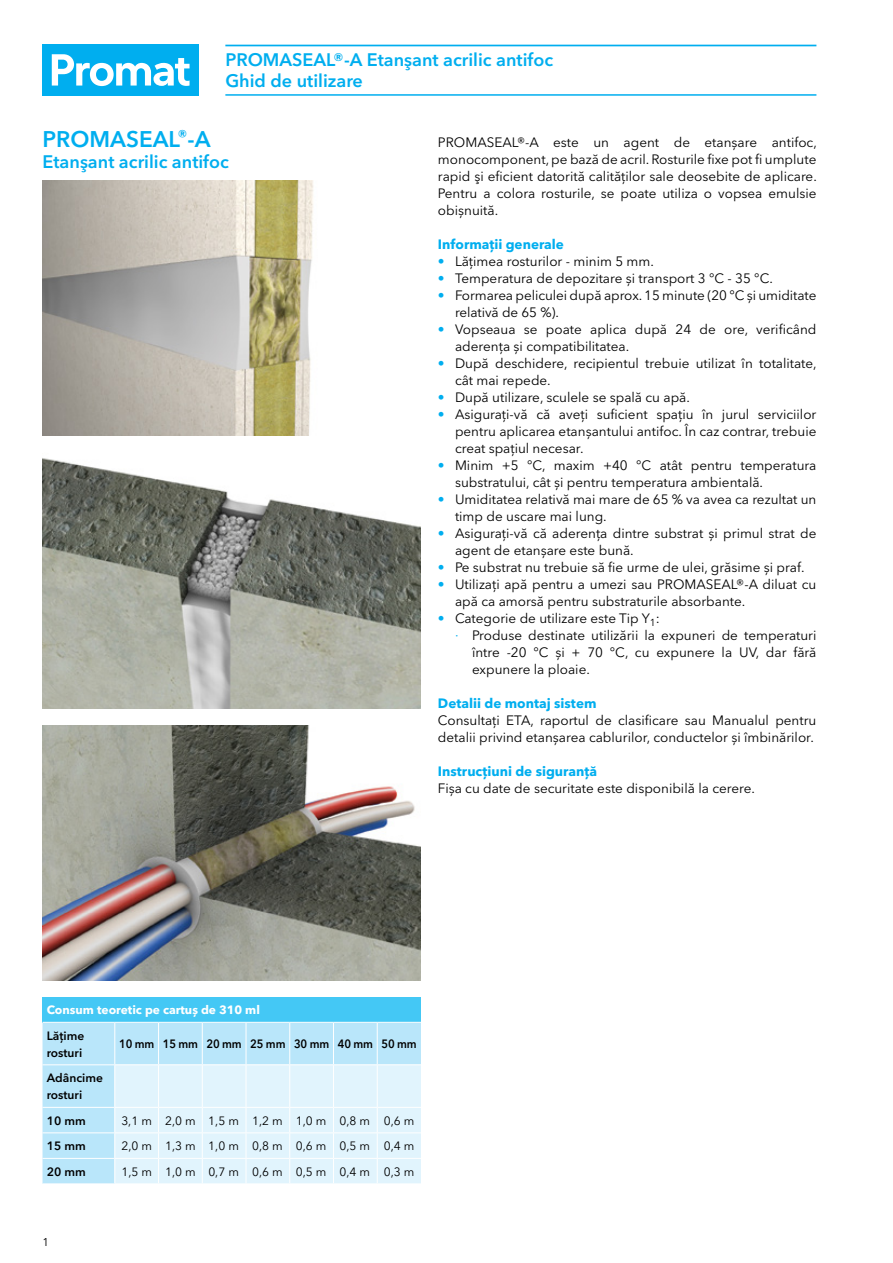
<style>
.page{position:relative;width:893px;height:1263px;background:#fff}
.page>*{position:absolute;margin:0;border:0;box-sizing:border-box;transform-origin:0 0}
.t1{font:600 22.5px "Avenir Next W1 G";color:#00aeef}
.t2{font:600 18px/21.3px "Avenir Next W1 G";color:#00aeef}
.t3{font:13.5px/17px "Avenir Next W1 G";color:#000}
.t4{font:700 13.5px "Avenir Next W1 G";color:#00aeef}
.t5{font:12px "Avenir Next W1 G";color:#000}
.t6{font:600 12px/17px "Avenir Next W1 G";color:#000}
.t7{font:700 12px "Avenir Next W1 G";color:#fff}
.t8{font:600 12px "Avenir Next W1 G";color:#000;scale:.92 1}
.t9{font:11.25px "Avenir Next W1 G";color:#000}
.s1{color:#00aeef}
</style>
<div class="page">
<div style="left:43px;top:45px;width:156px;height:51px;background:#00aeef"></div>
<svg style="left:52px;top:54px;width:138px;height:32px"></svg>
<img style="left:43px;top:181px;width:271px;height:255px">
<img style="left:43px;top:458px;width:378px;height:250px">
<img style="left:43px;top:725px;width:378px;height:255px">
<hr style="left:225px;top:45px;width:591px;height:1px;background:#00aeef">
<hr style="left:225px;top:94px;width:591px;height:2px;background:#00aeef">
<div style="left:43px;top:997px;width:378px;height:25px;background:#44c8f5"></div>
<div style="left:43px;top:1023px;width:378px;height:160px;background:#b9e6fa"></div>
<hr style="left:114px;top:1023px;width:1px;height:41px;background:#fff">
<hr style="left:158px;top:1023px;width:1px;height:41px;background:#fff">
<hr style="left:202px;top:1023px;width:1px;height:41px;background:#fff">
<hr style="left:246px;top:1023px;width:1px;height:41px;background:#fff">
<hr style="left:289px;top:1023px;width:1px;height:41px;background:#fff">
<hr style="left:333px;top:1023px;width:1px;height:41px;background:#fff">
<hr style="left:377px;top:1023px;width:1px;height:41px;background:#fff">
<hr style="left:43px;top:1064px;width:72px;height:1px;background:#fff">
<hr style="left:115px;top:1064px;width:44px;height:1px;background:#fff">
<hr style="left:159px;top:1064px;width:43px;height:1px;background:#fff">
<hr style="left:202px;top:1064px;width:44px;height:1px;background:#fff">
<hr style="left:246px;top:1064px;width:44px;height:1px;background:#fff">
<hr style="left:290px;top:1064px;width:43px;height:1px;background:#fff">
<hr style="left:333px;top:1064px;width:44px;height:1px;background:#fff">
<hr style="left:377px;top:1064px;width:44px;height:1px;background:#fff">
<hr style="left:43px;top:1107px;width:72px;height:1px;background:#fff">
<hr style="left:43px;top:1132px;width:72px;height:1px;background:#fff">
<hr style="left:43px;top:1158px;width:72px;height:1px;background:#fff">
<svg style="left:114px;top:1065px;width:307px;height:118px;background:#e2f4fd"></svg>
<h2 class="t2" style="left:225px;top:49px;width:329px">PROMASEAL®-A Etanşant acrilic antifoc<br>Ghid de utilizare</h2>
<h1 class="t1" style="left:43px;top:125px;width:170px">PROMASEAL<sup>®</sup>-A</h1>
<h2 class="t2" style="left:43px;top:151px;width:188px">Etanşant acrilic antifoc</h2>
<p class="t3" style="left:438px;top:134px;width:380px;text-align:justify">PROMASEAL®-A este un agent de etanșare antifoc, monocomponent, pe bază de acril. Rosturile fixe pot fi umplute rapid şi eficient datorită calităţilor sale deosebite de aplicare.<br>Pentru a colora rosturile, se poate utiliza o vopsea emulsie obișnuită.</p>
<p class="t4" style="left:438px;top:236px;width:127px">Informații generale</p>
<p class="t3" style="left:438px;top:253px;width:217px"><span class="s1">•</span> Lățimea rosturilor - minim 5 mm.</p>
<p class="t3" style="left:438px;top:270px;width:336px"><span class="s1">•</span> Temperatura de depozitare și transport 3 °C - 35 °C.</p>
<p class="t3" style="left:455px;top:287px;width:363px;text-indent:-17px"><span class="s1">•</span> Formarea peliculei după aprox. 15 minute (20 °C și umiditate relativă de 65 %).</p>
<p class="t3" style="left:455px;top:321px;width:363px;text-indent:-17px"><span class="s1">•</span> Vopseaua se poate aplica după 24 de ore, verificând aderența și compatibilitatea.</p>
<p class="t3" style="left:455px;top:355px;width:363px;text-indent:-17px"><span class="s1">•</span> După deschidere, recipientul trebuie utilizat în totalitate, cât mai repede.</p>
<p class="t3" style="left:438px;top:389px;width:254px"><span class="s1">•</span> După utilizare, sculele se spală cu apă.</p>
<p class="t3" style="left:455px;top:406px;width:363px;text-align:justify;text-indent:-17px"><span class="s1">•</span> Asigurați-vă că aveți suficient spațiu în jurul serviciilor pentru aplicarea etanșantului antifoc. În caz contrar, trebuie creat spațiul necesar.</p>
<p class="t3" style="left:455px;top:457px;width:363px;text-indent:-17px"><span class="s1">•</span> Minim +5 °C, maxim +40 °C atât pentru temperatura substratului, cât și pentru temperatura ambientală.</p>
<p class="t3" style="left:455px;top:491px;width:363px;text-indent:-17px"><span class="s1">•</span> Umiditatea relativă mai mare de 65 % va avea ca rezultat un timp de uscare mai lung.</p>
<p class="t3" style="left:455px;top:525px;width:363px;text-indent:-17px"><span class="s1">•</span> Asigurați-vă că aderența dintre substrat și primul strat de agent de etanșare este bună.</p>
<p class="t3" style="left:438px;top:559px;width:368px"><span class="s1">•</span> Pe substrat nu trebuie să fie urme de ulei, grăsime și praf.</p>
<p class="t3" style="left:455px;top:576px;width:363px;text-indent:-17px"><span class="s1">•</span> Utilizați apă pentru a umezi sau PROMASEAL®-A diluat cu apă ca amorsă pentru substraturile absorbante.</p>
<p class="t3" style="left:438px;top:610px;width:223px"><span class="s1">•</span> Categorie de utilizare este Tip Y<sub>1</sub>:</p>
<p class="t3" style="left:455px;top:627px;width:363px"><span class="s1">∙</span> Produse destinate utilizării la expuneri de temperaturi</p>
<p class="t3" style="left:472px;top:644px;width:346px">între -20 °C și + 70 °C, cu expunere la UV, dar fără</p>
<p class="t3" style="left:472px;top:661px;width:119px">expunere la ploaie.</p>
<p class="t4" style="left:438px;top:695px;width:160px">Detalii de montaj sistem</p>
<p class="t3" style="left:438px;top:712px;width:380px">Consultați ETA, raportul de clasificare sau Manualul pentru detalii privind etanșarea cablurilor, conductelor și îmbinărilor.</p>
<p class="t4" style="left:438px;top:763px;width:161px">Instrucţiuni de siguranţă</p>
<p class="t3" style="left:438px;top:780px;width:318px">Fișa cu date de securitate este disponibilă la cerere.</p>
<p class="t7" style="left:47px;top:1002px;width:215px">Consum teoretic pe cartuș de 310 ml</p>
<p class="t6" style="left:47px;top:1027px;width:39px">Lățime rosturi</p>
<p class="t8" style="left:119px;top:1036px;width:325px">10 mm 15 mm 20 mm 25 mm 30 mm 40 mm 50 mm</p>
<p class="t6" style="left:47px;top:1069px;width:58px">Adâncime rosturi</p>
<p class="t6" style="left:47px;top:1112px;width:41px">10 mm</p>
<p class="t5" style="left:121px;top:1113px;width:295px">3,1 m 2,0 m 1,5 m 1,2 m 1,0 m 0,8 m 0,6 m</p>
<p class="t6" style="left:47px;top:1137px;width:41px">15 mm</p>
<p class="t5" style="left:121px;top:1139px;width:295px">2,0 m 1,3 m 1,0 m 0,8 m 0,6 m 0,5 m 0,4 m</p>
<p class="t6" style="left:47px;top:1163px;width:41px">20 mm</p>
<p class="t5" style="left:121px;top:1164px;width:295px">1,5 m 1,0 m 0,7 m 0,6 m 0,5 m 0,4 m 0,3 m</p>
<p class="t9" style="left:43px;top:1235px;width:8px">1</p>
</div>
